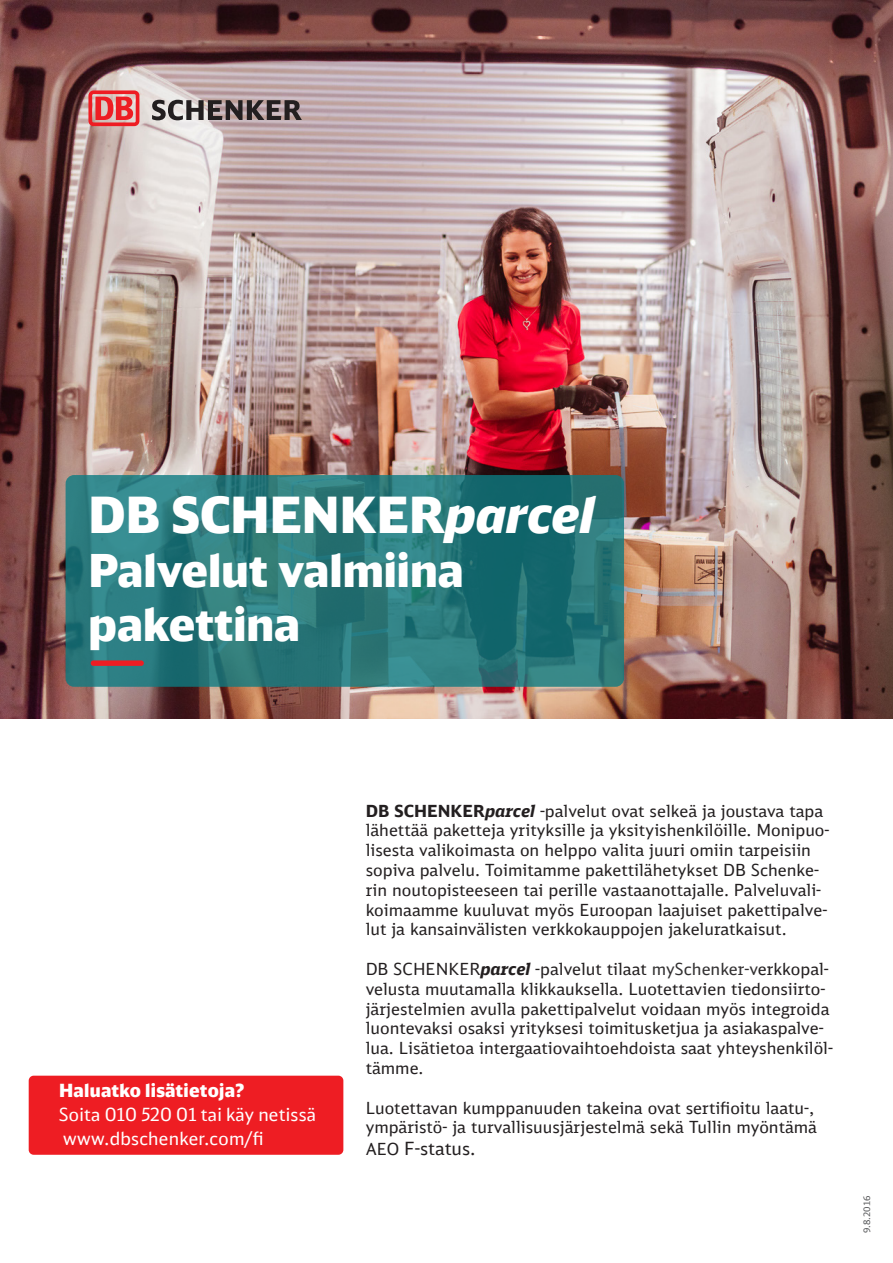
<style>
.page{position:relative;width:893px;height:1263px;background:#fff}
.page>*{position:absolute;margin:0;border:0;box-sizing:border-box;transform-origin:0 0}
.t1{font:900 49.5px "DB Head";color:#fff}
.t2{font:900 45px "DB Head";color:#fff}
.DB-P_eye-catcher_15p{font:18px "DB Head";letter-spacing:.015em;color:#fff}
.DB-P_eye-catcher_15p-2{font:900 18px "DB Head";letter-spacing:.015em;color:#fff}
.t3{font:18px "DB Sans";color:#231f20}
.t4{font:16.5px/19.8px "DB Sans";color:#231f20}
.t5{font:9px "DB Sans";color:#57585a}
.s1{font-style:italic}
.s2{font-weight:700}
.s3{font-weight:700;font-style:italic}
.s4{color:#312f30}
.s5{font-size:16.5px}
</style>
<div class="page">
<img style="left:0;top:0;width:893px;height:718px">
<div style="left:29px;top:1076px;width:314px;height:78px;background:#ee1d23;border-radius:4px"></div>
<div style="left:29px;top:1076px;width:314px;height:79px;border:2px solid #ee1d23;border-radius:4px"></div>
<svg style="left:66px;top:475px;width:558px;height:212px;background:#28787a"></svg>
<div style="left:91px;top:660px;width:53px;height:6px;background:#ee1d23;border-radius:3px"></div>
<svg style="left:152px;top:100px;width:150px;height:20px;background:#726969"></svg>
<svg style="left:88px;top:90px;width:51px;height:36px;background:#e55f60"></svg>
<p class="t1" style="left:89px;top:483px;width:507px">DB SCHENKER<span class="s1">parcel</span></p>
<p class="t2" style="left:89px;top:542px;width:377px">Palvelut valmiina</p>
<p class="t2" style="left:89px;top:596px;width:213px">pakettina</p>
<p class="DB-P_eye-catcher_15p-2" style="left:59px;top:1079px;width:187px">Haluatko lisätietoja?</p>
<p class="DB-P_eye-catcher_15p" style="left:59px;top:1103px;width:258px">Soita 010 520 01 tai käy netissä</p>
<p class="DB-P_eye-catcher_15p" style="left:63px;top:1127px;width:202px">www.dbschenker.com/fi</p>
<p class="t4" style="left:366px;top:800px;width:465px"><span class="s2">DB SCHENKER</span><span class="s3">parcel</span> -palvelut ovat selkeä ja joustava tapa lähettää paketteja yrityksille ja yksityishenkilöille. Monipuo&shy;lisesta valikoimasta on helppo valita juuri omiin tarpeisiin sopiva palvelu. Toimitamme pakettilähetykset DB Schenke&shy;rin noutopisteeseen tai perille vastaanottajalle. Palveluvali&shy;koimaamme kuuluvat myös Euroopan laajuiset pakettipalve&shy;lut ja kansainvälisten verkkokauppojen jakeluratkaisut.</p>
<p class="t4" style="left:366px;top:959px;width:469px">DB SCHENKER<span class="s3">parcel</span> -palvelut tilaat <span class="s4">mySchenker-v</span>erkkopal&shy;velusta muutamalla klikkauksella. Luotettavien tiedonsiirto&shy;järjestelmien avulla pakettipalvelut voidaan myös integroida luontevaksi osaksi yrityksesi toimitusketjua ja asiakaspalve&shy;lua. Lisätietoa intergaatiovaihtoehdoista saat yhteyshenkilöl&shy;tämme.</p>
<p class="t4" style="left:366px;top:1097px;width:453px">Luotettavan kumppanuuden takeina ovat sertifioitu laatu-, ympäristö- ja turvallisuusjärjestelmä sekä Tullin myöntämä</p>
<p class="t3" style="left:366px;top:1137px;width:112px"><span class="s5">AEO</span> F-status.</p>
<p class="t5" style="left:861px;top:1233px;width:39px;rotate:-90deg">9.8.2016</p>
</div>
